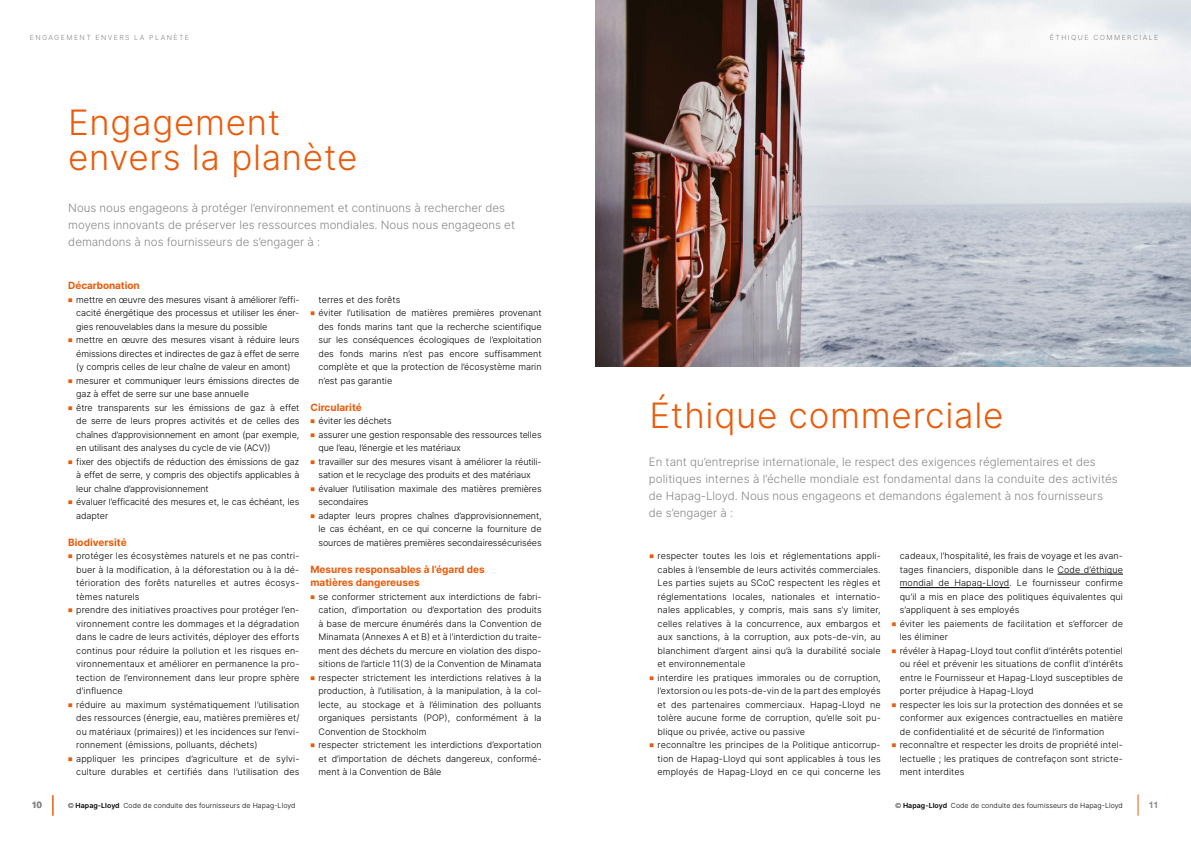
<style>
.page{position:relative;width:1191px;height:842px;background:#fff}
.page>*{position:absolute;margin:0;border:0;box-sizing:border-box;transform-origin:0 0}
.t1{font:300 35px/35.2px "Inter";letter-spacing:.02em;color:#ea5b0b}
.t2{font:300 11.5px/17px "Inter";color:#878787}
.t3{font:700 10px/13.5px "Inter";color:#ea5b0b}
.t4{font:300 9px/13.5px "Inter";color:#000}
.t5{font:700 9px "Helvetica Neue";color:#878787}
.t6{font:300 7px "Inter";letter-spacing:.01em;color:#000}
.t7{font:300 7px "Inter";letter-spacing:.2em;color:#878787}
.s1{font-family:"Helvetica Neue LT Pro"}
.s2{font-weight:600}
</style>
<div class="page">
<svg style="left:1137px;top:794px;width:1px;height:22px"></svg>
<img style="left:595px;top:0;width:596px;height:366px">
<hr style="left:1057px;top:574px;width:66px;height:1px;background:#000">
<hr style="left:899px;top:587px;width:110px;height:1px;background:#000">
<svg style="left:52px;top:795px;width:1px;height:21px"></svg>
<p class="t7" style="left:30px;top:33px;width:161px">ENGAGEMENT ENVERS LA PLANÈTE</p>
<p class="t7" style="left:1050px;top:33px;width:110px">ÉTHIQUE COMMERCIALE</p>
<h1 class="t1" style="left:68px;top:104px;width:291px">Engagement envers la planète</h1>
<p class="t2" style="left:68px;top:200px;width:448px">Nous nous engageons à protéger l’environnement et continuons à rechercher des moyens innovants de préserver les ressources mondiales. Nous nous engageons et demandons à nos fournisseurs de s’engager à :</p>
<p class="t5" style="left:32px;top:798px;width:11px">10</p>
<p class="t3" style="left:68px;top:278px;width:73px">Décarbonation</p>
<p class="t4" style="left:76px;top:292px;width:225px">mettre en œuvre des mesures visant à améliorer l’effi&shy;cacité énergétique des processus et utiliser les éner&shy;gies renouvelables dans la mesure du possible<br>mettre en œuvre des mesures visant à réduire leurs émissions directes et indirectes de gaz à effet de serre (y compris celles de leur chaîne de valeur en amont) mesurer et communiquer leurs émissions directes de gaz à effet de serre sur une base annuelle<br>être transparents sur les émissions de gaz à effet de serre de leurs propres activités et de celles des chaînes d’approvisionnement en amont (par exemple, en utilisant des analyses du cycle de vie (ACV))<br>fixer des objectifs de réduction des émissions de gaz à effet de serre, y compris des objectifs applicables à leur chaîne d’approvisionnement<br>évaluer l’efficacité des mesures et, le cas échéant, les adapter</p>
<p class="t3" style="left:68px;top:535px;width:60px">Biodiversité</p>
<p class="t4" style="left:76px;top:549px;width:225px">protéger les écosystèmes naturels et ne pas contri&shy;buer à la modification, à la déforestation ou à la dé&shy;térioration des forêts naturelles et autres écosys&shy;tèmes naturels<br>prendre des initiatives proactives pour protéger l’en&shy;vironnement contre les dommages et la dégradation dans le cadre de leurs activités, déployer des efforts continus pour réduire la pollution et les risques en&shy;vironnementaux et améliorer en permanence la pro&shy;tection de l’environnement dans leur propre sphère d’influence<br>réduire au maximum systématiquement l’utilisation des ressources (énergie, eau, matières premières et/ ou matériaux (primaires)) et les incidences sur l’envi&shy;ronnement (émissions, polluants, déchets) appliquer les principes d’agriculture et de sylvi&shy;culture durables et certifiés dans l’utilisation des</p>
<p class="t4" style="left:657px;top:549px;width:225px">respecter toutes les lois et réglementations appli&shy;cables à l’ensemble de leurs activités commerciales.<br>Les parties sujets au SCoC respectent les règles et réglementations locales, nationales et internatio&shy;nales applicables, y compris, mais sans s’y limiter, celles relatives à la concurrence, aux embargos et aux sanctions, à la corruption, aux pots-de-vin, au blanchiment d’argent ainsi qu’à la durabilité sociale et environnementale<br>interdire les pratiques immorales ou de corruption, l’extorsion ou les pots-de-vin de la part des employés et des partenaires commerciaux. Hapag-Lloyd ne tolère aucune forme de corruption, qu’elle soit pu&shy;blique ou privée, active ou passive<br>reconnaître les principes de la Politique anticorrup&shy;tion de Hapag-Lloyd qui sont applicables à tous les employés de Hapag-Lloyd en ce qui concerne les</p>
<p class="t4" style="left:318px;top:292px;width:225px">terres et des forêts<br>éviter l’utilisation de matières premières provenant des fonds marins tant que la recherche scientifique sur les conséquences écologiques de l’exploitation des fonds marins n’est pas encore suffisamment complète et que la protection de l’écosystème marin n’est pas garantie</p>
<p class="t3" style="left:310px;top:400px;width:53px">Circularité</p>
<p class="t4" style="left:318px;top:414px;width:225px">éviter les déchets<br>assurer une gestion responsable des ressources telles que l’eau, l’énergie et les matériaux<br>travailler sur des mesures visant à améliorer la réutili&shy;sation et le recyclage des produits et des matériaux évaluer l’utilisation maximale des matières premières secondaires<br>adapter leurs propres chaînes d’approvisionnement, le cas échéant, en ce qui concerne la fourniture de sources de matières premières secondairessécurisées</p>
<p class="t3" style="left:310px;top:562px;width:176px">Mesures responsables à l’égard des matières dangereuses</p>
<p class="t4" style="left:318px;top:589px;width:225px">se conformer strictement aux interdictions de fabri&shy;cation, d’importation ou d’exportation des produits à base de mercure énumérés dans la Convention de Minamata (Annexes A et B) et à l’interdiction du traite&shy;ment des déchets du mercure en violation des dispo&shy;sitions de l’article 11(3) de la Convention de Minamata respecter strictement les interdictions relatives à la production, à l’utilisation, à la manipulation, à la col&shy;lecte, au stockage et à l’élimination des polluants organiques persistants (POP), conformément à la Convention de Stockholm<br>respecter strictement les interdictions d’exportation et d’importation de déchets dangereux, conformé&shy;ment à la Convention de Bâle</p>
<h1 class="t1" style="left:649px;top:397px;width:356px">Éthique commerciale</h1>
<p class="t2" style="left:649px;top:453px;width:470px">En tant qu’entreprise internationale, le respect des exigences réglementaires et des politiques internes à l’échelle mondiale est fondamental dans la conduite des activités de Hapag-Lloyd. Nous nous engageons et demandons également à nos fournisseurs de s’engager à :</p>
<p class="t4" style="left:899px;top:549px;width:225px">cadeaux, l’hospitalité, les frais de voyage et les avan&shy;tages financiers, disponible dans le Code d’éthique mondial de Hapag-Lloyd. Le fournisseur confirme qu’il a mis en place des politiques équivalentes qui s’appliquent à ses employés<br>éviter les paiements de facilitation et s’efforcer de les éliminer<br>révéler à Hapag-Lloyd tout conflit d’intérêts potentiel ou réel et prévenir les situations de conflit d’intérêts entre le Fournisseur et Hapag-Lloyd susceptibles de porter préjudice à Hapag-Lloyd<br>respecter les lois sur la protection des données et se conformer aux exigences contractuelles en matière de confidentialité et de sécurité de l’information reconnaître et respecter les droits de propriété intel&shy;lectuelle ; les pratiques de contrefaçon sont stricte&shy;ment interdites</p>
<p class="t6" style="left:68px;top:800px;width:229px"><span class="s1">©</span> <span class="s2">Hapag-Lloyd</span> Code de conduite des fournisseurs de Hapag-Lloyd</p>
<p class="t6" style="left:895px;top:800px;width:229px"><span class="s1">©</span> <span class="s2">Hapag-Lloyd</span> Code de conduite des fournisseurs de Hapag-Lloyd</p>
<p class="t5" style="left:1149px;top:798px;width:11px">11</p>
</div>
